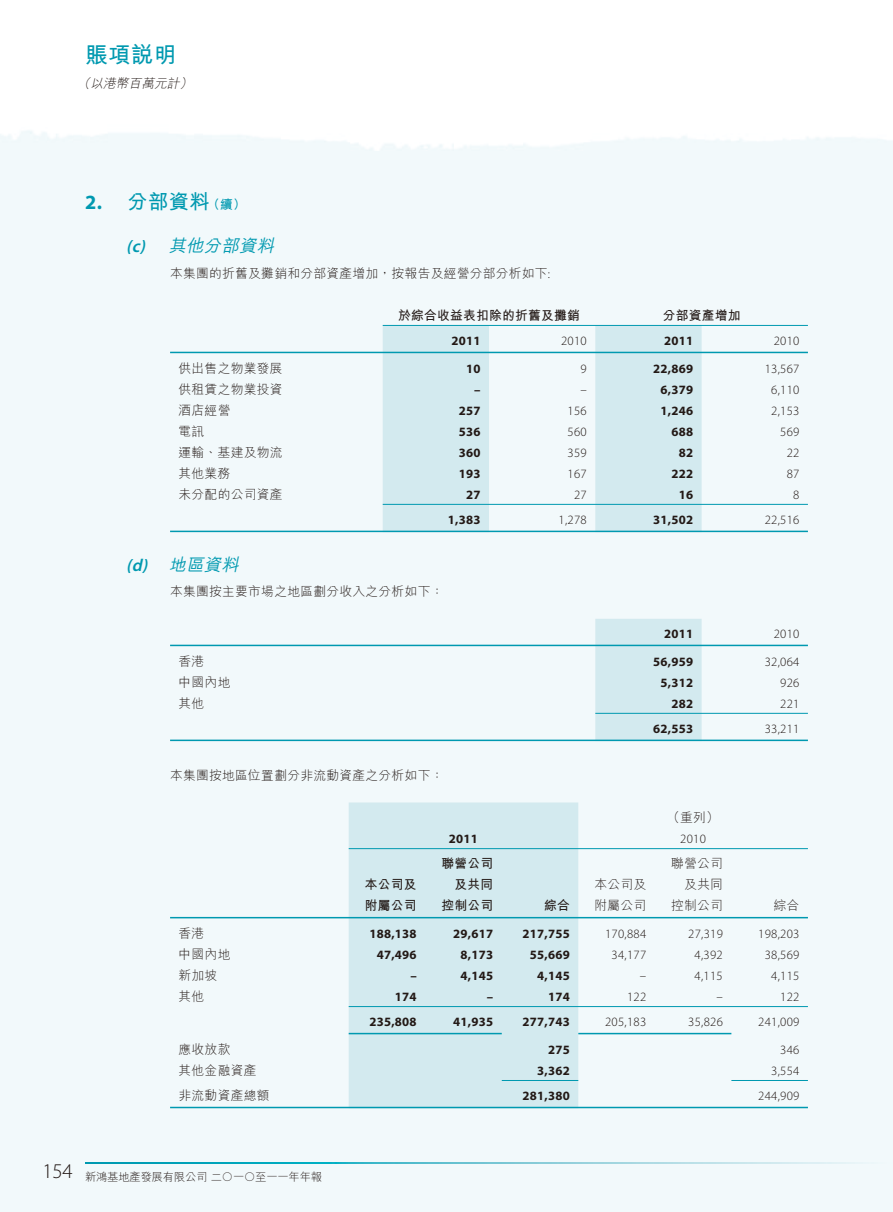
<style>
.page{position:relative;width:893px;height:1212px;background:#fff}
.page>*{position:absolute;margin:0;border:0;box-sizing:border-box;transform-origin:0 0}
.t1{font:22.5px "M Hei HK Bold E Ten B5 H";color:#0099b0}
.t2{font:20.25px "M Hei HK Bold E Ten B5 H";color:#0099b0}
.t3{font:italic 17.25px "M Hei HK Medium E Ten B5 H";color:#0099b0}
.t4{font:700 12.75px "Myriad Pro";letter-spacing:.02em;color:#231916}
.t5{font:12.75px/21px "M Hei HK Light E Ten B5 H";letter-spacing:.02em;color:#231916}
.t6{font:300 12.75px "Myriad Pro";letter-spacing:.02em;color:#231916}
.t7{font:12.75px/21px "M Hei HK Bold E Ten B5 H";letter-spacing:.02em;color:#231916}
.t8{font:italic 12.75px "M Hei HK Light E Ten B5 H";color:#231916}
.t9{font:11.25px "M Hei HK Light E Ten B5 H";letter-spacing:-.01em;color:#231916}
.s1{font-family:"Myriad Pro";font-weight:700}
.s2{font-size:12.75px}
.s3{font-family:"Myriad Pro";font-weight:600}
.s4{font-family:"Myriad Pro";font-weight:300}
</style>
<div class="page">
<div style="left:0;top:130px;width:893px;height:1082px;background:#f2f9fb"></div>
<img style="left:85px;top:1163px;width:808px;height:1px">
<svg style="left:383px;top:326px;width:319px;height:205px;fill:#d3eaef"></svg>
<hr style="left:383px;top:325px;width:425px;height:1px;background:#0099b0">
<hr style="left:170px;top:352px;width:638px;height:1px;background:#0099b0">
<hr style="left:383px;top:504px;width:425px;height:1px;background:#0099b0">
<hr style="left:170px;top:531px;width:638px;height:1px;background:#0099b0">
<div style="left:595px;top:619px;width:107px;height:120px;background:#d3eaef"></div>
<hr style="left:170px;top:645px;width:638px;height:1px;background:#0099b0">
<hr style="left:595px;top:713px;width:213px;height:1px;background:#0099b0">
<hr style="left:170px;top:739px;width:638px;height:2px;background:#0099b0">
<div style="left:349px;top:802px;width:229px;height:305px;background:#d3eaef"></div>
<hr style="left:349px;top:848px;width:459px;height:1px;background:#0099b0">
<hr style="left:170px;top:917px;width:638px;height:1px;background:#0099b0">
<hr style="left:349px;top:1006px;width:459px;height:1px;background:#0099b0">
<hr style="left:349px;top:1033px;width:153px;height:1px;background:#0099b0">
<hr style="left:578px;top:1033px;width:153px;height:1px;background:#0099b0">
<hr style="left:502px;top:1080px;width:76px;height:1px;background:#0099b0">
<hr style="left:731px;top:1080px;width:77px;height:1px;background:#0099b0">
<hr style="left:170px;top:1107px;width:638px;height:1px;background:#0099b0">
<h1 class="t1" style="left:85px;top:46px;width:93px">賬項說明</h1>
<p class="t8" style="left:78px;top:78px;width:119px">（以港幣百萬元計）</p>
<h2 class="t2" style="left:85px;top:194px;width:162px"><span class="s1">2.</span> 分部資料<span class="s2">（續）</span></h2>
<h3 class="t3" style="left:126px;top:239px;width:153px"><span class="s3">(c)</span> 其他分部資料</h3>
<p class="t5" style="left:170px;top:264px;width:382px">本集團的折舊及攤銷和分部資產增加，按報告及經營分部分析如下<span class="s4">:</span></p>
<p class="t7" style="left:398px;top:306px;width:183px">於綜合收益表扣除的折舊及攤銷</p>
<p class="t7" style="left:663px;top:306px;width:79px">分部資產增加</p>
<p class="t4" style="left:451px;top:336px;width:31px">2011</p>
<p class="t6" style="left:561px;top:336px;width:27px">2010</p>
<p class="t4" style="left:664px;top:336px;width:31px">2011</p>
<p class="t6" style="left:774px;top:336px;width:27px">2010</p>
<p class="t5" style="left:179px;top:359px;width:105px">供出售之物業發展</p>
<p class="t4" style="left:466px;top:364px;width:16px">10</p>
<p class="t6" style="left:581px;top:364px;width:8px">9</p>
<p class="t4" style="left:653px;top:364px;width:41px">22,869</p>
<p class="t6" style="left:765px;top:364px;width:36px">13,567</p>
<p class="t5" style="left:179px;top:380px;width:105px">供租賃之物業投資</p>
<p class="t4" style="left:474px;top:385px;width:8px">–</p>
<p class="t6" style="left:580px;top:385px;width:8px">–</p>
<p class="t4" style="left:660px;top:385px;width:34px">6,379</p>
<p class="t6" style="left:771px;top:385px;width:30px">6,110</p>
<p class="t5" style="left:179px;top:401px;width:53px">酒店經營</p>
<p class="t4" style="left:459px;top:406px;width:23px">257</p>
<p class="t6" style="left:568px;top:406px;width:21px">156</p>
<p class="t4" style="left:660px;top:406px;width:34px">1,246</p>
<p class="t6" style="left:771px;top:406px;width:30px">2,153</p>
<p class="t5" style="left:179px;top:422px;width:27px">電訊</p>
<p class="t4" style="left:459px;top:427px;width:23px">536</p>
<p class="t6" style="left:568px;top:427px;width:21px">560</p>
<p class="t4" style="left:671px;top:427px;width:23px">688</p>
<p class="t6" style="left:780px;top:427px;width:21px">569</p>
<p class="t5" style="left:179px;top:443px;width:105px">運輸、基建及物流</p>
<p class="t4" style="left:459px;top:448px;width:23px">360</p>
<p class="t6" style="left:568px;top:448px;width:21px">359</p>
<p class="t4" style="left:679px;top:448px;width:16px">82</p>
<p class="t6" style="left:787px;top:448px;width:14px">22</p>
<p class="t5" style="left:179px;top:464px;width:53px">其他業務</p>
<p class="t4" style="left:459px;top:469px;width:23px">193</p>
<p class="t6" style="left:568px;top:469px;width:21px">167</p>
<p class="t4" style="left:671px;top:469px;width:23px">222</p>
<p class="t6" style="left:787px;top:469px;width:14px">87</p>
<p class="t5" style="left:179px;top:485px;width:105px">未分配的公司資產</p>
<p class="t4" style="left:466px;top:490px;width:16px">27</p>
<p class="t6" style="left:574px;top:490px;width:14px">27</p>
<p class="t4" style="left:679px;top:490px;width:16px">16</p>
<p class="t6" style="left:793px;top:490px;width:8px">8</p>
<p class="t4" style="left:448px;top:515px;width:34px">1,383</p>
<p class="t6" style="left:559px;top:515px;width:30px">1,278</p>
<p class="t4" style="left:653px;top:515px;width:41px">31,502</p>
<p class="t6" style="left:765px;top:515px;width:36px">22,516</p>
<h3 class="t3" style="left:126px;top:558px;width:118px"><span class="s3">(d)</span> 地區資料</h3>
<p class="t5" style="left:170px;top:583px;width:275px">本集團按主要市場之地區劃分收入之分析如下：</p>
<p class="t4" style="left:664px;top:629px;width:31px">2011</p>
<p class="t6" style="left:774px;top:629px;width:27px">2010</p>
<p class="t5" style="left:179px;top:652px;width:27px">香港</p>
<p class="t4" style="left:653px;top:656px;width:41px">56,959</p>
<p class="t6" style="left:765px;top:656px;width:36px">32,064</p>
<p class="t5" style="left:179px;top:673px;width:53px">中國內地</p>
<p class="t4" style="left:660px;top:677px;width:34px">5,312</p>
<p class="t6" style="left:780px;top:677px;width:21px">926</p>
<p class="t5" style="left:179px;top:694px;width:27px">其他</p>
<p class="t4" style="left:671px;top:698px;width:23px">282</p>
<p class="t6" style="left:780px;top:698px;width:21px">221</p>
<p class="t4" style="left:653px;top:724px;width:41px">62,553</p>
<p class="t6" style="left:765px;top:724px;width:36px">33,211</p>
<p class="t5" style="left:170px;top:766px;width:275px">本集團按地區位置劃分非流動資產之分析如下：</p>
<p class="t5" style="left:667px;top:808px;width:53px">（重列）</p>
<p class="t4" style="left:449px;top:834px;width:31px">2011</p>
<p class="t6" style="left:680px;top:834px;width:27px">2010</p>
<p class="t7" style="left:365px;top:876px;width:53px">本公司及附屬公司</p>
<p class="t5" style="left:671px;top:855px;width:53px;text-align:right">聯營公司及共同控制公司</p>
<p class="t7" style="left:441px;top:855px;width:53px;text-align:right">聯營公司及共同控制公司</p>
<p class="t5" style="left:594px;top:876px;width:53px">本公司及附屬公司</p>
<p class="t7" style="left:544px;top:897px;width:27px">綜合</p>
<p class="t5" style="left:774px;top:897px;width:27px">綜合</p>
<p class="t5" style="left:179px;top:924px;width:27px">香港</p>
<p class="t4" style="left:369px;top:929px;width:49px">188,138</p>
<p class="t4" style="left:453px;top:929px;width:41px">29,617</p>
<p class="t4" style="left:522px;top:929px;width:49px">217,755</p>
<p class="t6" style="left:605px;top:929px;width:43px">170,884</p>
<p class="t6" style="left:688px;top:929px;width:36px">27,319</p>
<p class="t6" style="left:758px;top:929px;width:43px">198,203</p>
<p class="t5" style="left:179px;top:945px;width:53px">中國內地</p>
<p class="t4" style="left:377px;top:950px;width:41px">47,496</p>
<p class="t4" style="left:461px;top:950px;width:34px">8,173</p>
<p class="t4" style="left:530px;top:950px;width:41px">55,669</p>
<p class="t6" style="left:612px;top:950px;width:36px">34,177</p>
<p class="t6" style="left:695px;top:950px;width:30px">4,392</p>
<p class="t6" style="left:765px;top:950px;width:36px">38,569</p>
<p class="t5" style="left:179px;top:966px;width:40px">新加坡</p>
<p class="t4" style="left:410px;top:971px;width:8px">–</p>
<p class="t4" style="left:461px;top:971px;width:34px">4,145</p>
<p class="t4" style="left:537px;top:971px;width:34px">4,145</p>
<p class="t6" style="left:640px;top:971px;width:8px">–</p>
<p class="t6" style="left:695px;top:971px;width:30px">4,115</p>
<p class="t6" style="left:771px;top:971px;width:30px">4,115</p>
<p class="t5" style="left:179px;top:987px;width:27px">其他</p>
<p class="t4" style="left:395px;top:992px;width:23px">174</p>
<p class="t4" style="left:487px;top:992px;width:8px">–</p>
<p class="t4" style="left:548px;top:992px;width:23px">174</p>
<p class="t6" style="left:627px;top:992px;width:21px">122</p>
<p class="t6" style="left:716px;top:992px;width:8px">–</p>
<p class="t6" style="left:780px;top:992px;width:21px">122</p>
<p class="t4" style="left:369px;top:1017px;width:49px">235,808</p>
<p class="t4" style="left:453px;top:1017px;width:41px">41,935</p>
<p class="t4" style="left:522px;top:1017px;width:49px">277,743</p>
<p class="t6" style="left:605px;top:1017px;width:43px">205,183</p>
<p class="t6" style="left:688px;top:1017px;width:36px">35,826</p>
<p class="t6" style="left:758px;top:1017px;width:43px">241,009</p>
<p class="t5" style="left:179px;top:1040px;width:53px">應收放款</p>
<p class="t4" style="left:548px;top:1045px;width:23px">275</p>
<p class="t6" style="left:780px;top:1045px;width:21px">346</p>
<p class="t5" style="left:179px;top:1061px;width:79px">其他金融資產</p>
<p class="t4" style="left:537px;top:1066px;width:34px">3,362</p>
<p class="t6" style="left:771px;top:1066px;width:30px">3,554</p>
<p class="t5" style="left:179px;top:1087px;width:92px">非流動資產總額</p>
<p class="t4" style="left:522px;top:1091px;width:49px">281,380</p>
<p class="t6" style="left:758px;top:1091px;width:43px">244,909</p>
<p class="t9" style="left:43px;top:1172px;width:281px"><sup>154</sup> 新鴻基地產發展有限公司二○一○至一一年年報</p>
</div>
